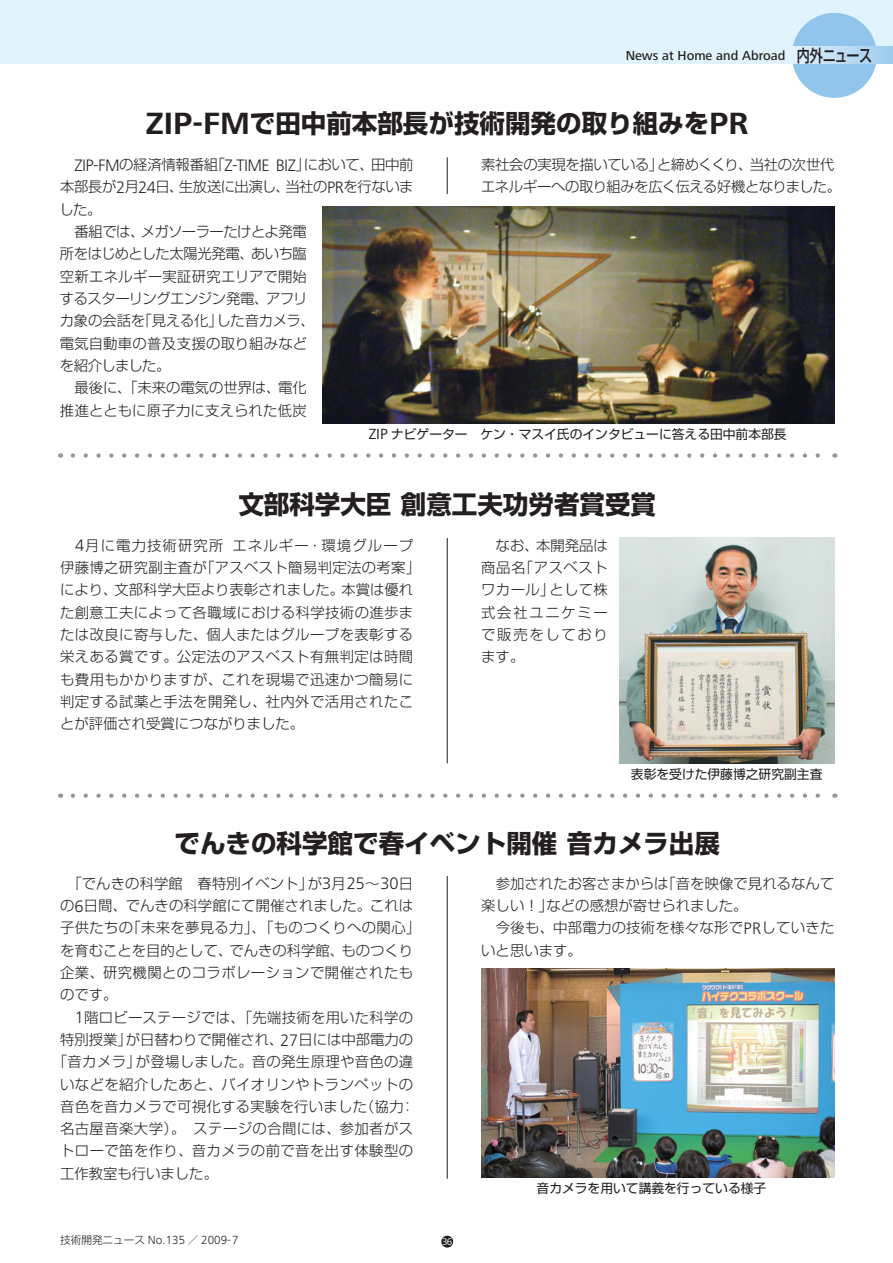
<style>
.page{position:relative;width:893px;height:1263px;background:#fff}
.page>*{position:absolute;margin:0;border:0;box-sizing:border-box;transform-origin:0 0}
.t1{font:25.5px "Shin Go Pro Bold 90 pv RKSJ H";color:#231f20}
.t2{font:14.4px/22.4px "Shin Go Pro Light 90 pv RKSJ H";letter-spacing:.02em;color:#231f20}
.t3{font:14.4px/22.4px "Shin Go Pro Light 90 pv RKSJ H";letter-spacing:-.02em;color:#231f20}
.t4{font:14.4px/22.4px "Shin Go Pro Light 90 pv RKSJ H";letter-spacing:-.03em;color:#231f20}
.t5{font:14.4px "Shin Go Pro Light 90 pv RKSJ H";color:#231f20}
.t6{font:500 13.5px "Frutiger Next LT";color:#231f20}
.t7{font:12.75px "Shin Go Pro Regular 90 pv RKSJ H";color:#231f20}
.t8{font:300 12.15px "Frutiger Next LT";color:#231f20}
.t9{font:10.05px "Frutiger Next LT";color:#fff}
.s1{font-family:"Shin Go Pro Medium 90 pv RKSJ H";font-weight:400;font-size:16.95px}
.s2{font-family:"Frutiger Next LT";font-weight:700;font-size:31.95px}
.s3{font-family:"Frutiger Next LT";font-weight:300;font-size:17.25px}
.s4{font-family:"Frutiger Next LT";font-size:15.3px}
.s5{font-family:"Shin Go Pro Light 90 pv RKSJ H";font-weight:400;font-size:10.65px}
</style>
<div class="page">
<div style="left:441px;top:1236px;width:12px;height:12px;background:#231f20;border-radius:50%"></div>
<div style="left:1px;top:0;width:891px;height:64px;background:#e1f4fd"></div>
<div style="left:791px;top:13px;width:85px;height:85px;background:#92c5eb;border-radius:50%"></div>
<div style="left:791px;top:47px;width:101px;height:17px;background:linear-gradient(to right,#e2f2fc,#9ecaed)"></div>
<hr style="left:0;top:0;width:1px;height:64px;background:#e1f4fd">
<hr style="left:447px;top:157px;width:1px;height:37px;background:#231f20">
<svg style="left:61px;top:453px;width:773px;height:5px"></svg>
<svg style="left:73px;top:453px;width:755px;height:5px"></svg>
<svg style="left:61px;top:794px;width:773px;height:4px"></svg>
<svg style="left:73px;top:794px;width:755px;height:4px"></svg>
<img style="left:322px;top:207px;width:512px;height:216px">
<hr style="left:447px;top:538px;width:1px;height:225px;background:#231f20">
<img style="left:619px;top:538px;width:215px;height:225px">
<hr style="left:447px;top:876px;width:1px;height:303px;background:#231f20">
<img style="left:481px;top:968px;width:353px;height:210px">
<p class="t6" style="left:625px;top:50px;width:248px">News at Home and Abroad <span class="s1">内外ニュース</span></p>
<h1 class="t1" style="left:146px;top:114px;width:604px"><span class="s2">ZIP-FM</span>で田中前本部長が技術開発の取り組みを<span class="s2">PR</span></h1>
<p class="t3" style="left:59px;top:155px;width:356px;text-indent:15px"><span class="s3">ZIP-FM</span>の経済情報番組「<span class="s3">Z-TIME BIZ</span>」において、田中前本部長が<span class="s3">2</span>月<span class="s3">24</span>日、生放送に出演し、当社の<span class="s3">PR</span>を行ないました。<br>　番組では、メガソーラーたけとよ発電<br>所をはじめとした太陽光発電、あいち臨<br>空新エネルギー実証研究エリアで開始<br>するスターリングエンジン発電、アフリ<br>カ象の会話を「見える化」した音カメラ、<br>電気自動車の普及支援の取り組みなど<br>を紹介しました。<br>　最後に、「未来の電気の世界は、電化<br>推進とともに原子力に支えられた低炭</p>
<p class="t4" style="left:481px;top:155px;width:361px">素社会の実現を描いている」と締めくくり、当社の次世代エネルギーへの取り組みを広く伝える好機となりました。</p>
<p class="t7" style="left:369px;top:429px;width:419px"><span class="s4">ZIP</span> ナビゲーター　ケン・マスイ氏のインタビューに答える田中前本部長</p>
<h1 class="t1" style="left:238px;top:494px;width:419px">文部科学大臣創意工夫功労者賞受賞</h1>
<p class="t2" style="left:60px;top:536px;width:362px;text-indent:15px"><span class="s3">4</span>月に電力技術研究所 エネルギー・環境グループ伊藤博之研究副主査が「アスベスト簡易判定法の考案」により、文部科学大臣より表彰されました。本賞は優れた創意工夫によって各職域における科学技術の進歩または改良に寄与した、個人またはグループを表彰する栄えある賞です。公定法のアスベスト有無判定は時間も費用もかかりますが、これを現場で迅速かつ簡易に判定する試薬と手法を開発し、社内外で活用されたことが評価され受賞につながりました。</p>
<p class="t2" style="left:481px;top:536px;width:128px;text-align:justify">　なお、本開発品は商品名「アスベストワカール」として株式会社ユニケミーで販売をしております。</p>
<p class="t7" style="left:631px;top:769px;width:193px">表彰を受けた伊藤博之研究副主査</p>
<h1 class="t1" style="left:174px;top:834px;width:547px">でんきの科学館で春イベント開催音カメラ出展</h1>
<p class="t2" style="left:60px;top:874px;width:362px;text-indent:7px">「でんきの科学館　春特別イベント」が<span class="s3">3</span>月<span class="s3">25</span>～<span class="s3">30</span>日の<span class="s3">6</span>日間、でんきの科学館にて開催されました。これは子供たちの「未来を夢見る力」、「ものつくりへの関心」を育むことを目的として、でんきの科学館、ものつくり企業、研究機関とのコラボレーションで開催されたものです。</p>
<p class="t2" style="left:75px;top:1008px;width:340px"><span class="s3">1</span>階ロビーステージでは、「先端技術を用いた科学の</p>
<p class="t5" style="left:60px;top:1034px;width:354px">特別授業」が日替わりで開催され、<span class="s3">27</span>日には中部電力の</p>
<p class="t2" style="left:53px;top:1053px;width:362px">「音カメラ」が登場しました。音の発生原理や音色の違</p>
<p class="t2" style="left:60px;top:1075px;width:354px">いなどを紹介したあと、バイオリンやトランペットの</p>
<p class="t2" style="left:60px;top:1097px;width:356px">音色を音カメラで可視化する実験を行いました（協力：</p>
<p class="t2" style="left:60px;top:1120px;width:354px">名古屋音楽大学）。　ステージの合間には、参加者がス</p>
<p class="t2" style="left:60px;top:1142px;width:354px">トローで笛を作り、音カメラの前で音を出す体験型の</p>
<p class="t5" style="left:60px;top:1168px;width:159px">工作教室も行いました。</p>
<p class="t8" style="left:60px;top:1233px;width:180px"><span class="s5">技術開発ニュース</span> No.135 <span class="s5">／</span> 2009-7</p>
<p class="t9" style="left:442px;top:1238px;width:12px">36</p>
<p class="t2" style="left:481px;top:874px;width:354px">　参加されたお客さまからは「音を映像で見れるなんて楽しい！」などの感想が寄せられました。<br>　今後も、中部電力の技術を様々な形で<span class="s3">PR</span>していきたいと思います。</p>
<p class="t7" style="left:536px;top:1184px;width:244px">音カメラを用いて講義を行っている様子　</p>
</div>
